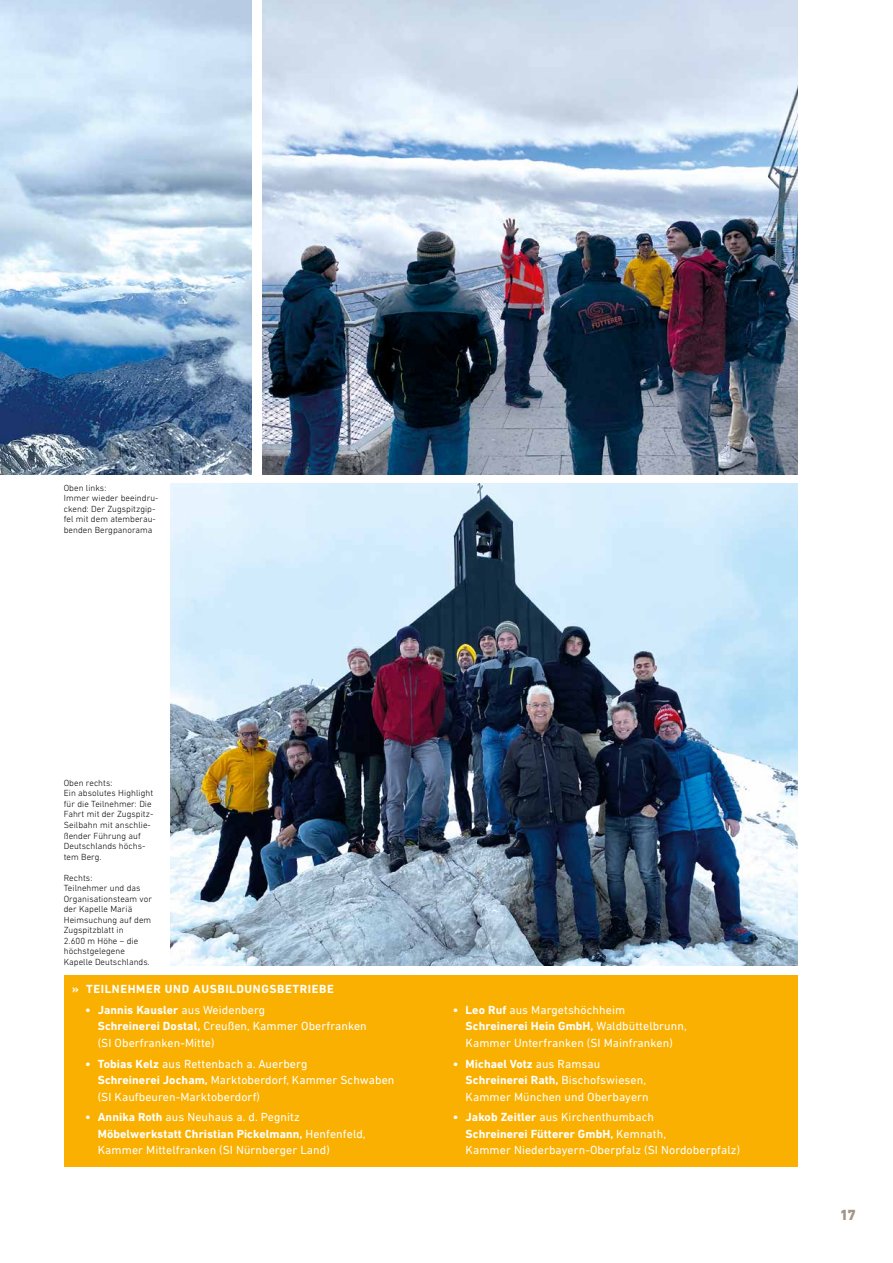
<style>
.page{position:relative;width:893px;height:1263px;background:#fff}
.page>*{position:absolute;margin:0;border:0;box-sizing:border-box;transform-origin:0 0}
.t1{font:800 15px "DIN Next LT Pro";color:#a39487}
.t2{font:12px/16.5px "DIN Next LT Pro";letter-spacing:.005em;color:#fff}
.t3{font:700 12px "DIN Next LT Pro";letter-spacing:.05em;color:#fff}
.t4{font:300 9px/10.5px "DIN Next LT Pro";letter-spacing:.005em;color:#000}
.s1{font-weight:700}
</style>
<div class="page">
<div style="left:64px;top:976px;width:733px;height:191px;background:#f9b000"></div>
<img style="left:0;top:0;width:252px;height:474px">
<img style="left:170px;top:484px;width:627px;height:481px">
<img style="left:262px;top:0;width:535px;height:474px">
<p class="t4" style="left:64px;top:482px;width:96px">Oben links:<br>Immer wieder beeindru&shy;ckend: Der Zugspitzgip&shy;fel mit dem atemberau&shy;benden Bergpanorama</p>
<p class="t4" style="left:64px;top:777px;width:91px">Oben rechts:<br>Ein absolutes Highlight für die Teilnehmer: Die<br>Fahrt mit der Zugspitz-<br>Seilbahn mit anschlie&shy;ßender Führung auf<br>Deutschlands höchs&shy;tem Berg.</p>
<p class="t4" style="left:64px;top:872px;width:90px">Rechts:<br>Teilnehmer und das<br>Organisationsteam vor der Kapelle Mariä<br>Heimsuchung auf dem<br>Zugspitzblatt in<br>2.600 m Höhe – die höchstgelegene<br>Kapelle Deutschlands.</p>
<p class="t3" style="left:72px;top:982px;width:263px">» TEILNEHMER UND AUSBILDUNGSBETRIEBE</p>
<p class="t2" style="left:98px;top:1001px;width:271px;text-indent:-13px"><span class="s1">• Jannis Kausler</span> aus Weidenberg<br><span class="s1">Schreinerei Dostal,</span> Creußen, Kammer Oberfranken (SI Oberfranken-Mitte)</p>
<p class="t2" style="left:98px;top:1055px;width:298px;text-indent:-13px"><span class="s1">• Tobias Kelz</span> aus Rettenbach a. Auerberg<br><span class="s1">Schreinerei Jocham,</span> Marktoberdorf, Kammer Schwaben (SI Kaufbeuren-Marktoberdorf)</p>
<p class="t2" style="left:98px;top:1109px;width:269px;text-indent:-13px"><span class="s1">• Annika Roth</span> aus Neuhaus a. d. Pegnitz<br><span class="s1">Möbelwerkstatt Christian Pickelmann,</span> Henfenfeld,<br>Kammer Mittelfranken (SI Nürnberger Land)</p>
<p class="t2" style="left:466px;top:1001px;width:223px;text-indent:-13px"><span class="s1">• Leo Ruf</span> aus Margetshöchheim<br><span class="s1">Schreinerei Hein GmbH,</span> Waldbüttelbrunn,<br>Kammer Unterfranken (SI Mainfranken)</p>
<p class="t2" style="left:466px;top:1055px;width:185px;text-indent:-13px"><span class="s1">• Michael Votz</span> aus Ramsau<br><span class="s1">Schreinerei Rath,</span> Bischofswiesen,<br>Kammer München und Oberbayern</p>
<p class="t2" style="left:466px;top:1109px;width:276px;text-indent:-13px"><span class="s1">• Jakob Zeitler</span> aus Kirchenthumbach<br><span class="s1">Schreinerei Fütterer GmbH,</span> Kemnath,<br>Kammer Niederbayern-Oberpfalz (SI Nordoberpfalz)</p>
<p class="t1" style="left:840px;top:1206px;width:18px">17</p>
</div>
